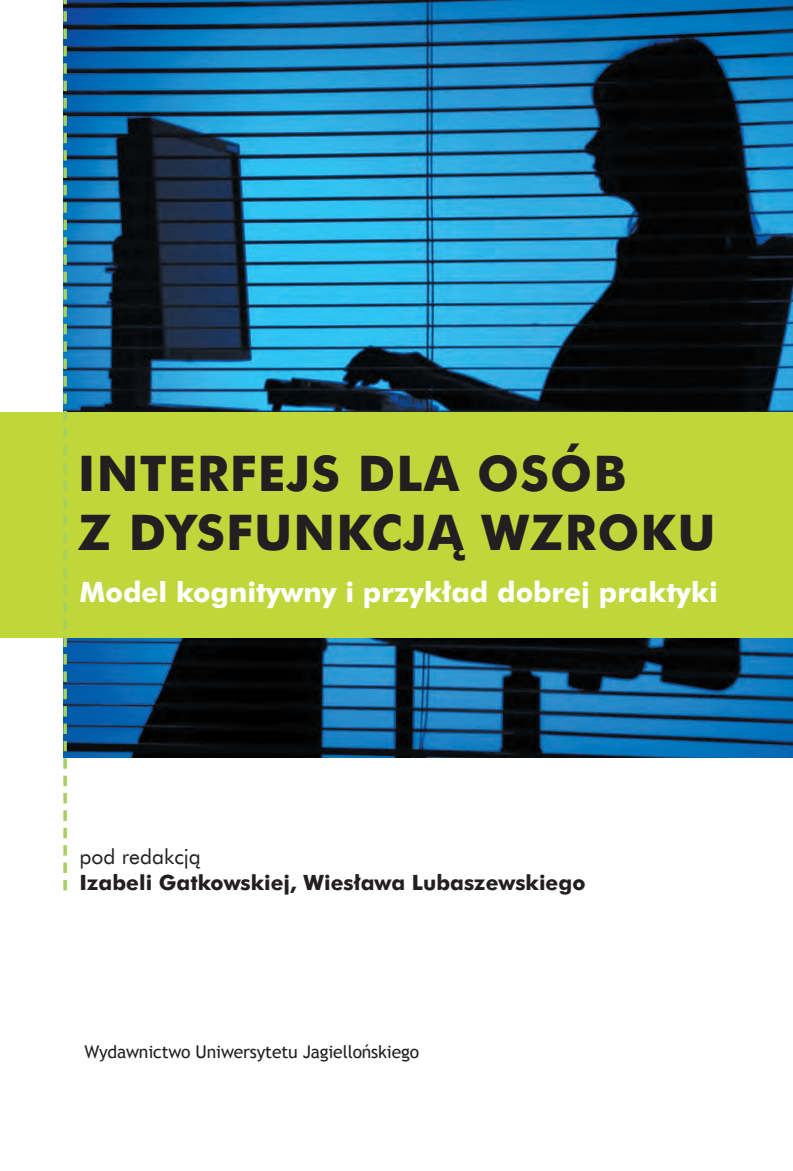
<style>
.page{position:relative;width:793px;height:1171px;background:#fff}
.page>*{position:absolute;margin:0;border:0;box-sizing:border-box;transform-origin:0 0}
.t1{font:49px "Futura EU Bold";letter-spacing:.025em;color:#231f20}
.t2{font:28px "Futura EU Bold";color:#fff}
.t3{font:21px "Futura EU Bold";color:#231f20}
.t4{font:21px "Futura EU Normal";color:#231f20}
.t5{font:17.5px "Trebuchet MS";letter-spacing:-.01em;color:#231f20}
</style>
<div class="page">
<img style="left:67px;top:0;width:725px;height:757px">
<div style="left:0;top:412px;width:792px;height:225px;background:#c0d73b"></div>
<svg style="left:63px;top:0;width:4px;height:890px"></svg>
<p class="t1" style="left:78px;top:443px;width:550px">INTERFEJS DLA OSÓB</p>
<p class="t1" style="left:78px;top:502px;width:639px">Z DYSFUNKCJĄ WZROKU</p>
<p class="t2" style="left:80px;top:574px;width:639px">Model kognitywny i przykład dobrej praktyki</p>
<p class="t4" style="left:80px;top:844px;width:123px">pod redakcją</p>
<p class="t3" style="left:80px;top:869px;width:507px">Izabeli Gatkowskiej, Wiesława Lubaszewskiego</p>
<p class="t5" style="left:85px;top:1041px;width:336px">Wydawnictwo Uniwersytetu Jagiellońskiego</p>
</div>
